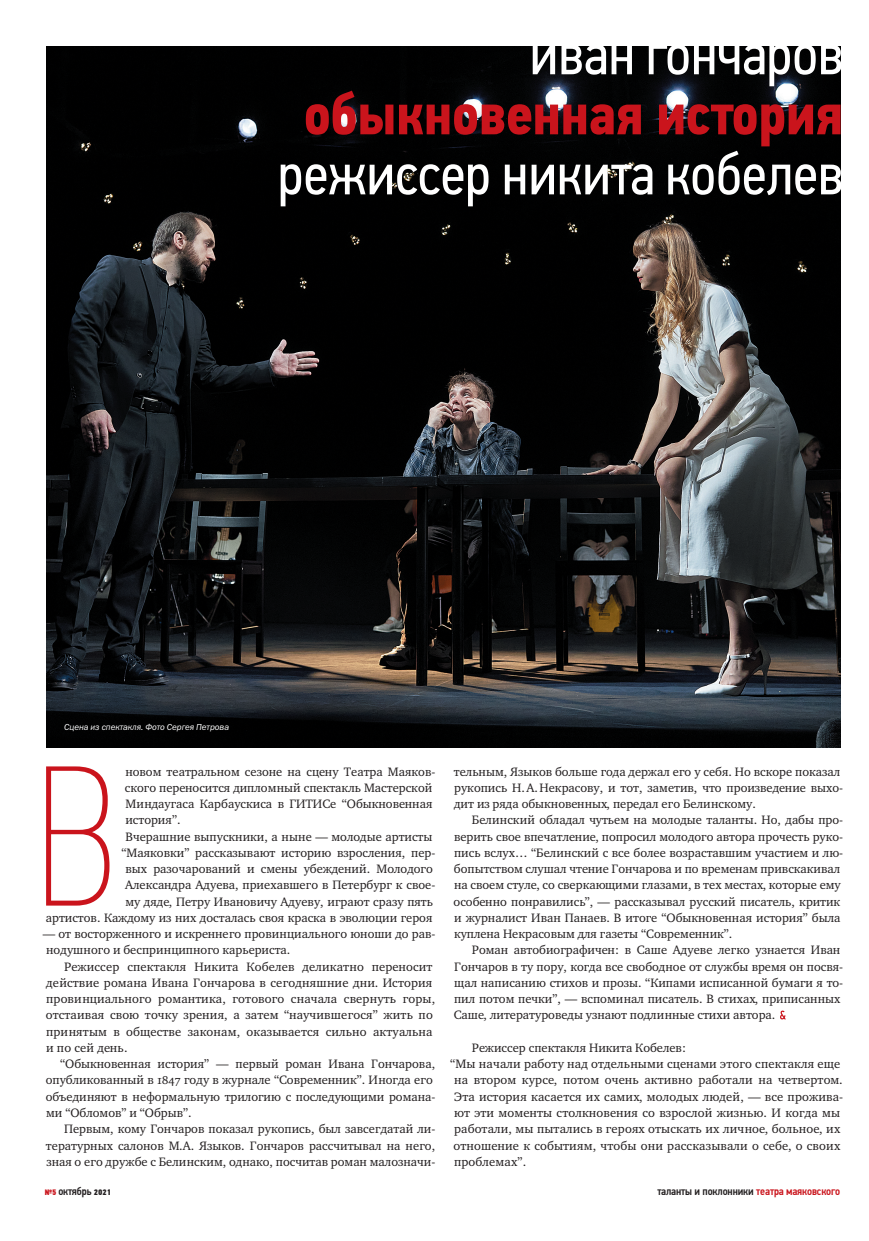
<style>
.page{position:relative;width:869px;height:1241px;background:#fff}
.page>*{position:absolute;margin:0;border:0;box-sizing:border-box;transform-origin:0 0}
.t1{font:199.88px "PF Din Text Comp Pro X Thin";color:#ca141c}
.t2{font:60px "PF Din Text Cond Pro";letter-spacing:-.005em;color:#fff}
.t3{font:700 60px "PF Din Text Cond Pro";letter-spacing:-.005em;color:#ca141c}
.t4{font:12.5px/16.2px "Charter OSC";color:#231f20}
.t5{font:500 11.25px "PF Din Text Cond Pro";letter-spacing:-.01em;color:#231f20}
.t6{font:italic 8.75px "Franklin Gothic Book C";color:#fff}
.s1{font-family:"PF Din Text Cond Pro X Black";font-weight:400;font-size:7.88px;color:#ca141c}
.s2{font-family:"PF Din Text Cond Pro X Black";font-weight:400;font-size:8px}
.s3{color:#ca141c}
</style>
<div class="page">
<img style="left:46px;top:46px;width:793px;height:701px">
<svg style="left:780px;top:1010px;width:5px;height:9px"></svg>
<h2 class="t2" style="left:529px;top:29px;width:315px">иван гончаров</h2>
<h2 class="t3" style="left:303px;top:89px;width:541px">обыкновенная история</h2>
<h2 class="t2" style="left:278px;top:149px;width:566px">режиссер никита кобелев</h2>
<p class="t6" style="left:64px;top:724px;width:166px">Сцена из спектакля. Фото Сергея Петрова</p>
<h1 class="t1" style="left:36px;top:755px;width:83px">В</h1>
<p class="t4" style="left:125px;top:764px;width:311px">новом театральном сезоне на сцену Театра Маяков-</p>
<p class="t4" style="left:125px;top:780px;width:309px">ского переносится дипломный спектакль Мастерской</p>
<p class="t4" style="left:125px;top:796px;width:308px">Миндаугаса Карбаускиса в ГИТИСе “Обыкновенная</p>
<p class="t4" style="left:125px;top:812px;width:57px">история”.</p>
<p class="t4" style="left:125px;top:829px;width:308px">Вчерашние выпускники, а ныне — молодые артисты</p>
<p class="t4" style="left:121px;top:845px;width:315px">“Маяковки” рассказывают историю взросления, пер-</p>
<p class="t4" style="left:125px;top:861px;width:309px">вых разочарований и смены убеждений. Молодого</p>
<p class="t4" style="left:125px;top:877px;width:311px">Александра Адуева, приехавшего в Петербург к свое-</p>
<p class="t4" style="left:125px;top:894px;width:309px">му дяде, Петру Ивановичу Адуеву, играют сразу пять</p>
<p class="t4" style="left:46px;top:910px;width:388px">артистов. Каждому из них досталась своя краска в эволюции героя</p>
<p class="t4" style="left:43px;top:926px;width:394px">— от восторженного и искреннего провинциального юноши до рав&shy;нодушного и беспринципного карьериста.</p>
<p class="t4" style="left:46px;top:959px;width:391px;text-indent:18px">Режиссер спектакля Никита Кобелев деликатно переносит действие романа Ивана Гончарова в сегодняшние дни. История провинциального романтика, готового сначала свернуть горы, отстаивая свою точку зрения, а затем “научившегося” жить по принятым в обществе законам, оказывается сильно актуальна и по сей день.</p>
<p class="t4" style="left:46px;top:1056px;width:391px;text-indent:14px">“Обыкновенная история” — первый роман Ивана Гончарова, опубликованный в 1847 году в журнале “Современник”. Иногда его объединяют в неформальную трилогию с последующими романа&shy;ми “Обломов” и “Обрыв”.</p>
<p class="t4" style="left:46px;top:1121px;width:391px;text-align:justify;text-indent:18px">Первым, кому Гончаров показал рукопись, был завсегдатай ли&shy;тературных салонов М.А. Языков. Гончаров рассчитывал на него, зная о его дружбе с Белинским, однако, посчитав роман малозначи-</p>
<p class="t4" style="left:453px;top:764px;width:391px">тельным, Языков больше года держал его у себя. Но вскоре показал рукопись Н. А. Некрасову, и тот, заметив, что произведение выхо&shy;дит из ряда обыкновенных, передал его Белинскому.</p>
<p class="t4" style="left:453px;top:812px;width:391px;text-indent:18px">Белинский обладал чутьем на молодые таланты. Но, дабы про&shy;верить свое впечатление, попросил молодого автора прочесть руко&shy;пись вслух… “Белинский с все более возраставшим участием и лю&shy;бопытством слушал чтение Гончарова и по временам привскакивал на своем стуле, со сверкающими глазами, в тех местах, которые ему особенно понравились”, — рассказывал русский писатель, критик и журналист Иван Панаев. В итоге “Обыкновенная история” была куплена Некрасовым для газеты “Современник”.</p>
<p class="t4" style="left:453px;top:942px;width:391px;text-indent:18px">Роман автобиографичен: в Саше Адуеве легко узнается Иван Гончаров в ту пору, когда все свободное от службы время он посвя&shy;щал написанию стихов и прозы. “Кипами исписанной бумаги я то&shy;пил потом печки”, — вспоминал писатель. В стихах, приписанных Саше, литературоведы узнают подлинные стихи автора.</p>
<p class="t4" style="left:471px;top:1040px;width:215px">Режиссер спектакля Никита Кобелев:</p>
<p class="t4" style="left:450px;top:1056px;width:391px">“Мы начали работу над отдельными сценами этого спектакля еще</p>
<p class="t4" style="left:454px;top:1072px;width:390px">на втором курсе, потом очень активно работали на четвертом.</p>
<p class="t4" style="left:454px;top:1089px;width:390px">Эта история касается их самих, молодых людей, — все прожива-</p>
<p class="t4" style="left:454px;top:1105px;width:387px">ют эти моменты столкновения со взрослой жизнью. И когда мы</p>
<p class="t4" style="left:454px;top:1121px;width:387px">работали, мы пытались в героях отыскать их личное, больное, их</p>
<p class="t4" style="left:453px;top:1137px;width:388px">отношение к событиям, чтобы они рассказывали о себе, о своих</p>
<p class="t4" style="left:454px;top:1154px;width:74px">проблемах”.</p>
<p class="t5" style="left:45px;top:1186px;width:68px"><span class="s1">№5</span> октябрь <span class="s2">2021</span></p>
<p class="t5" style="left:657px;top:1186px;width:184px">таланты и поклонники <span class="s3">театра маяковского</span></p>
</div>
